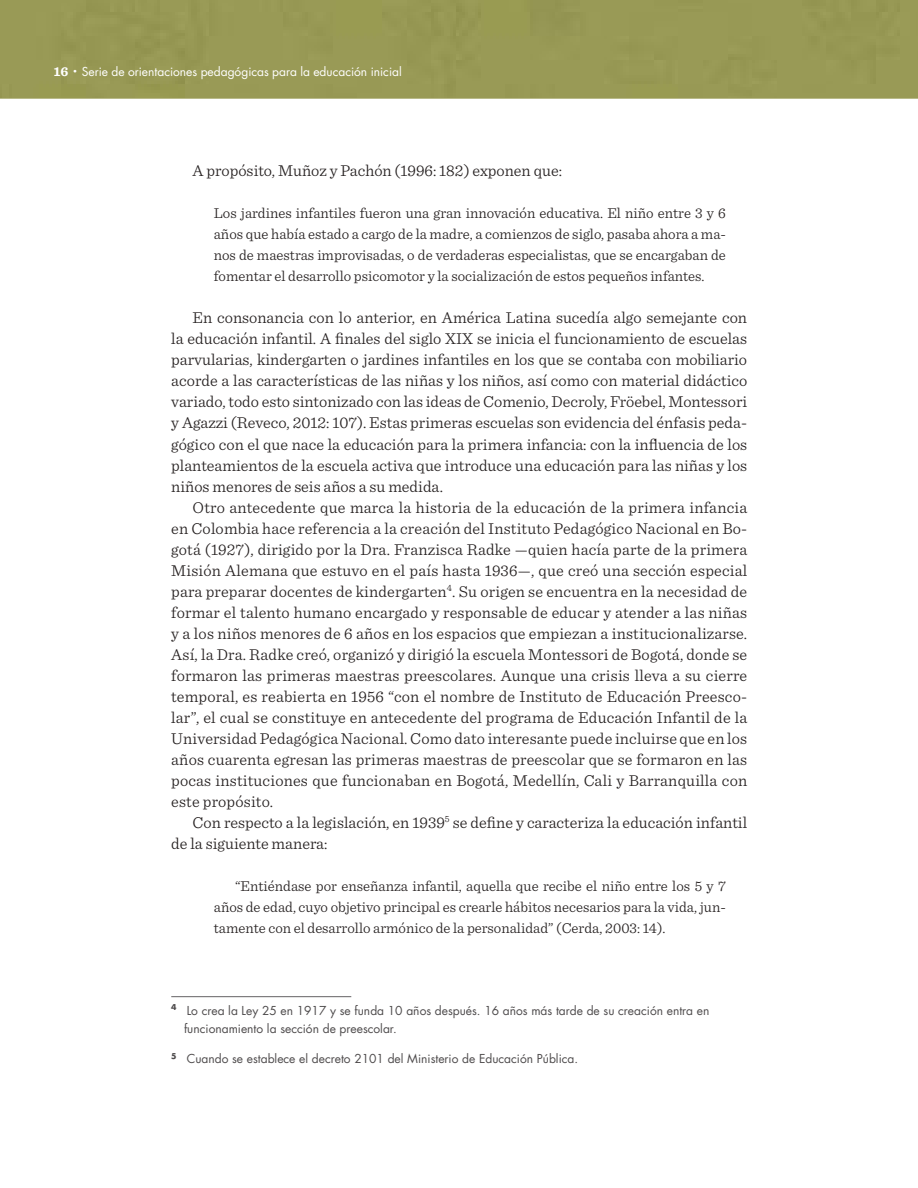
<style>
.page{position:relative;width:918px;height:1188px;background:#fff}
.page>*{position:absolute;margin:0;border:0;box-sizing:border-box;transform-origin:0 0}
.t1{font:300 16.5px/21px "Sentinel";color:#241f1f;text-align:justify}
.t2{font:300 15px/21px "Sentinel";color:#241f1f;text-align:justify}
.t3{font:12px/18px "Futura LT";color:#4e4b4c}
.t4{font:12px "Futura Std";color:#fff}
.s1{font-family:"Sentinel";font-weight:700;font-size:13.5px}
.s2{font-family:"Sentinel";font-weight:700;font-size:15px}
</style>
<div class="page">
<hr style="left:0;top:97px;width:917px;height:2px;background:#989a53">
<div style="left:0;top:0;width:917px;height:97px;background:#999a56"></div>
<hr style="left:171px;top:996px;width:180px;height:1px;background:#656365">
<p class="t4" style="left:54px;top:64px;width:349px"><span class="s1">16</span> <span class="s2">·</span> Serie de orientaciones pedagógicas para la educación inicial</p>
<p class="t1" style="left:192px;top:159px;width:371px">A propósito, Muñoz y Pachón (1996: 182) exponen que:</p>
<p class="t2" style="left:214px;top:202px;width:513px">Los jardines infantiles fueron una gran innovación educativa. El niño entre 3 y 6 años que había estado a cargo de la madre, a comienzos de siglo, pasaba ahora a ma&shy;nos de maestras improvisadas, o de verdaderas especialistas, que se encargaban de fomentar el desarrollo psicomotor y la socialización de estos pequeños infantes.</p>
<p class="t1" style="left:171px;top:306px;width:577px;text-indent:21px">En consonancia con lo anterior, en América Latina sucedía algo semejante con la educación infantil. A finales del siglo XIX se inicia el funcionamiento de escuelas parvularias, kindergarten o jardines infantiles en los que se contaba con mobiliario acorde a las características de las niñas y los niños, así como con material didáctico variado, todo esto sintonizado con las ideas de Comenio, Decroly, Fröebel, Montessori y Agazzi (Reveco, 2012: 107). Estas primeras escuelas son evidencia del énfasis peda&shy;gógico con el que nace la educación para la primera infancia: con la influencia de los planteamientos de la escuela activa que introduce una educación para las niñas y los niños menores de seis años a su medida.</p>
<p class="t1" style="left:171px;top:495px;width:577px;text-indent:21px">Otro antecedente que marca la historia de la educación de la primera infancia en Colombia hace referencia a la creación del Instituto Pedagógico Nacional en Bo&shy;gotá (1927), dirigido por la Dra. Franzisca Radke —quien hacía parte de la primera Misión Alemana que estuvo en el país hasta 1936—, que creó una sección especial para preparar docentes de kindergarten<sup>4</sup>. Su origen se encuentra en la necesidad de formar el talento humano encargado y responsable de educar y atender a las niñas y a los niños menores de 6 años en los espacios que empiezan a institucionalizarse.<br>Así, la Dra. Radke creó, organizó y dirigió la escuela Montessori de Bogotá, donde se formaron las primeras maestras preescolares. Aunque una crisis lleva a su cierre temporal, es reabierta en 1956 “con el nombre de Instituto de Educación Preesco&shy;lar”, el cual se constituye en antecedente del programa de Educación Infantil de la Universidad Pedagógica Nacional. Como dato interesante puede incluirse que en los años cuarenta egresan las primeras maestras de preescolar que se formaron en las pocas instituciones que funcionaban en Bogotá, Medellín, Cali y Barranquilla con este propósito.</p>
<p class="t1" style="left:171px;top:810px;width:577px;text-indent:21px">Con respecto a la legislación, en 1939<sup>5</sup> se define y caracteriza la educación infantil de la siguiente manera:</p>
<p class="t2" style="left:214px;top:874px;width:513px;text-indent:21px">“Entiéndase por enseñanza infantil, aquella que recibe el niño entre los 5 y 7 años de edad, cuyo objetivo principal es crearle hábitos necesarios para la vida, jun&shy;tamente con el desarrollo armónico de la personalidad” (Cerda, 2003: 14).</p>
<p class="t3" style="left:184px;top:1001px;width:526px;text-indent:-13px"><sup>4</sup> Lo crea la Ley 25 en 1917 y se funda 10 años después. 16 años más tarde de su creación entra en funcionamiento la sección de preescolar.</p>
<p class="t3" style="left:171px;top:1050px;width:408px"><sup>5</sup> Cuando se establece el decreto 2101 del Ministerio de Educación Pública.</p>
</div>
